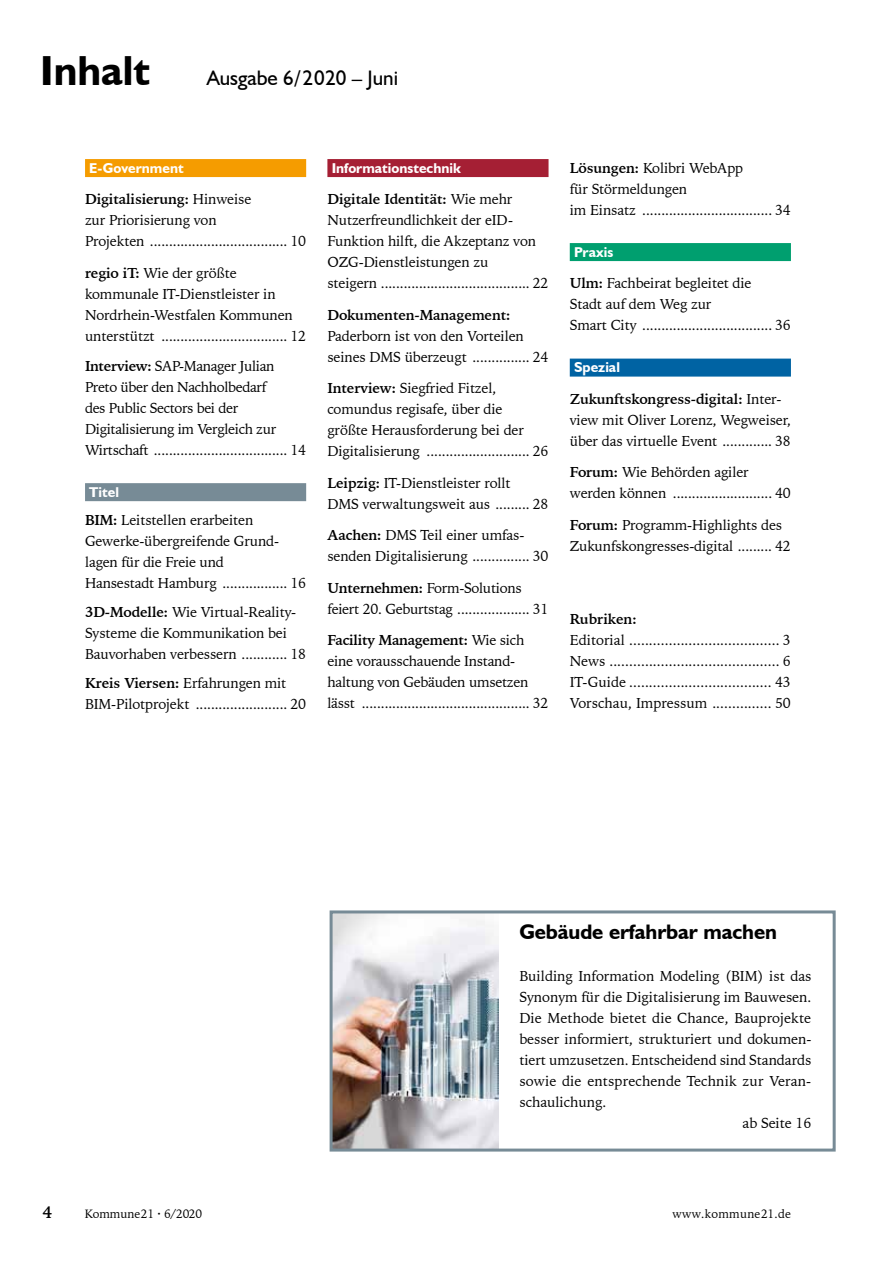
<style>
.page{position:relative;width:893px;height:1263px;background:#fff}
.page>*{position:absolute;margin:0;border:0;box-sizing:border-box;transform-origin:0 0}
.t1{font:700 42px "Humanist 521 BT";color:#000}
.t2{font:700 21px "Humanist 521 BT";letter-spacing:-.005em;color:#000}
.t3{font:21px "Humanist 521 BT";color:#000}
.t4{font:700 16.5px "Iowan Old Style BT";color:#000}
.t5{font:14.25px/21px "Iowan Old Style BT";letter-spacing:-.01em;color:#000}
.t6{font:700 14.25px "Humanist 521 BT";color:#fff}
.t7{font:14.25px "Iowan Old Style BT";letter-spacing:.01em;color:#000}
.t8{font:700 14.25px "Iowan Old Style BT";letter-spacing:-.01em;color:#000}
.t9{font:12px "Iowan Old Style BT";letter-spacing:.01em;color:#000}
.s1{font-weight:700}
</style>
<div class="page">
<img style="left:334px;top:914px;width:164px;height:233px">
<div style="left:330px;top:910px;width:506px;height:241px;border:3px solid #778b96"></div>
<div style="left:85px;top:159px;width:221px;height:18px;background:#f59c00"></div>
<div style="left:85px;top:483px;width:221px;height:18px;background:#778b96"></div>
<div style="left:327px;top:159px;width:222px;height:18px;background:#a51f34"></div>
<div style="left:570px;top:243px;width:221px;height:18px;background:#009f6f"></div>
<div style="left:570px;top:359px;width:221px;height:18px;background:#0063a3"></div>
<h1 class="t1" style="left:40px;top:45px;width:111px">Inhalt</h1>
<h2 class="t3" style="left:207px;top:65px;width:193px">Ausgabe 6/2020 – Juni</h2>
<p class="t6" style="left:89px;top:159px;width:96px">E-Government</p>
<p class="t5" style="left:85px;top:189px;width:223px"><span class="s1">Digitalisierung:</span> Hinweise<br>zur Priorisierung von<br>Projekten .................................... 10</p>
<p class="t5" style="left:85px;top:263px;width:223px"><span class="s1">regio iT:</span> Wie der größte kommunale IT-Dienstleister in Nordrhein-Westfalen Kommunen unterstützt ................................. 12</p>
<p class="t5" style="left:85px;top:355px;width:223px"><span class="s1">Interview:</span> SAP-Manager Julian Preto über den Nachholbedarf<br>des Public Sectors bei der Digitalisierung im Vergleich zur Wirtschaft ................................... 14</p>
<p class="t6" style="left:89px;top:483px;width:31px">Titel</p>
<p class="t5" style="left:85px;top:510px;width:223px"><span class="s1">BIM:</span> Leitstellen erarbeiten<br>Gewerke-übergreifende Grund&shy;lagen für die Freie und<br>Hansestadt Hamburg ................. 16</p>
<p class="t5" style="left:85px;top:601px;width:223px"><span class="s1">3D-Modelle:</span> Wie Virtual-Reality-<br>Systeme die Kommunikation bei<br>Bauvorhaben verbessern ............ 18</p>
<p class="t5" style="left:85px;top:672px;width:223px"><span class="s1">Kreis Viersen:</span> Erfahrungen mit<br>BIM-Pilotprojekt ........................ 20</p>
<p class="t6" style="left:332px;top:159px;width:131px">Informationstechnik</p>
<p class="t5" style="left:327px;top:189px;width:223px"><span class="s1">Digitale Identität:</span> Wie mehr Nutzerfreundlichkeit der eID-Funktion hilft, die Akzeptanz von OZG-Dienstleistungen zu<br>steigern ....................................... 22</p>
<p class="t8" style="left:327px;top:306px;width:185px">Dokumenten-Management:</p>
<p class="t5" style="left:327px;top:325px;width:223px">Paderborn ist von den Vorteilen seines DMS überzeugt ............... 24</p>
<p class="t5" style="left:327px;top:378px;width:223px"><span class="s1">Interview:</span> Siegfried Fitzel, comundus regisafe, über die<br>größte Herausforderung bei der Digitalisierung ........................... 26</p>
<p class="t5" style="left:327px;top:472px;width:223px"><span class="s1">Leipzig:</span> IT-Dienstleister rollt<br>DMS verwaltungsweit aus ......... 28</p>
<p class="t5" style="left:327px;top:525px;width:223px"><span class="s1">Aachen:</span> DMS Teil einer umfas&shy;senden Digitalisierung ............... 30</p>
<p class="t5" style="left:327px;top:577px;width:223px"><span class="s1">Unternehmen:</span> Form-Solutions feiert 20. Geburtstag ................... 31</p>
<p class="t5" style="left:327px;top:630px;width:223px"><span class="s1">Facility Management:</span> Wie sich eine vorausschauende Instand&shy;haltung von Gebäuden umsetzen lässt ............................................ 32</p>
<p class="t5" style="left:570px;top:157px;width:223px"><span class="s1">Lösungen:</span> Kolibri WebApp<br>für Störmeldungen<br>im Einsatz .................................. 34</p>
<p class="t6" style="left:574px;top:243px;width:41px">Praxis</p>
<p class="t5" style="left:570px;top:273px;width:223px"><span class="s1">Ulm:</span> Fachbeirat begleitet die<br>Stadt auf dem Weg zur<br>Smart City .................................. 36</p>
<p class="t6" style="left:574px;top:358px;width:47px">Spezial</p>
<p class="t5" style="left:570px;top:388px;width:223px"><span class="s1">Zukunftskongress-digital:</span> Inter&shy;view mit Oliver Lorenz, Wegweiser, über das virtuelle Event ............. 38</p>
<p class="t5" style="left:570px;top:462px;width:223px"><span class="s1">Forum:</span> Wie Behörden agiler werden können .......................... 40</p>
<p class="t5" style="left:570px;top:514px;width:223px"><span class="s1">Forum:</span> Programm-Highlights des<br>Zukunfskongresses-digital ......... 42</p>
<p class="t8" style="left:570px;top:610px;width:68px">Rubriken:</p>
<p class="t5" style="left:570px;top:630px;width:223px;text-align:justify">Editorial ...................................... 3<br>News ........................................... 6<br>IT-Guide .................................... 43<br>Vorschau, Impressum ............... 50</p>
<h2 class="t2" style="left:519px;top:919px;width:259px">Gebäude erfahrbar machen</h2>
<p class="t5" style="left:519px;top:966px;width:294px">Building Information Modeling (BIM) ist das</p>
<p class="t5" style="left:519px;top:987px;width:293px">Synonym für die Digitalisierung im Bauwesen.</p>
<p class="t5" style="left:519px;top:1008px;width:293px">Die Methode bietet die Chance, Bauprojekte</p>
<p class="t5" style="left:519px;top:1029px;width:293px">besser informiert, strukturiert und dokumen-</p>
<p class="t5" style="left:519px;top:1050px;width:293px">tiert umzusetzen. Entscheidend sind Standards</p>
<p class="t7" style="left:519px;top:1072px;width:293px">sowie die entsprechende Technik zur Veran-</p>
<p class="t5" style="left:519px;top:1092px;width:88px">schaulichung.</p>
<p class="t5" style="left:743px;top:1113px;width:70px">ab Seite 16</p>
<p class="t4" style="left:43px;top:1202px;width:11px">4</p>
<p class="t9" style="left:85px;top:1206px;width:119px">Kommune21 · 6/2020</p>
<p class="t9" style="left:673px;top:1206px;width:120px">www.kommune21.de</p>
</div>
